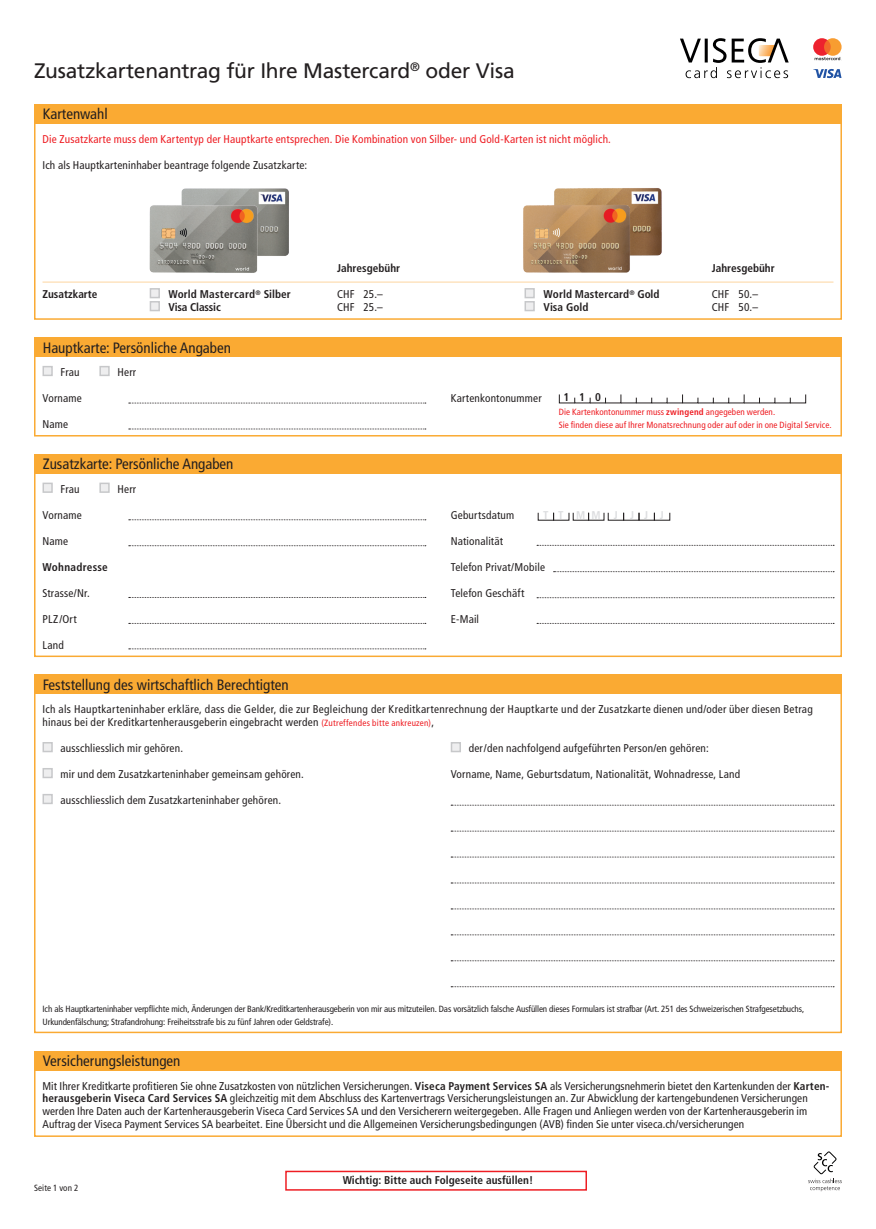
<style>
.page{position:relative;width:876px;height:1229px;background:#fff}
.page>*{position:absolute;margin:0;border:0;box-sizing:border-box;transform-origin:0 0}
.t1{font:21px "Frutiger LT Pro";letter-spacing:-.015em;color:#231f20}
.t2{font:condensed 15px "Frutiger LT Pro";color:#231f20}
.t3{font:condensed 11.25px/12.9px "Frutiger LT Pro";letter-spacing:.01em;color:#231f20}
.t4{font:700 condensed 11.25px "Frutiger LT Pro";color:#231f20}
.t5{font:condensed 11.25px "Frutiger LT Pro";letter-spacing:.015em;color:#ee1d23}
.t6{font:700 condensed 11.25px "Frutiger LT Pro";letter-spacing:.02em;color:#231f20}
.t7{font:700 condensed 11.25px "Frutiger LT Pro";color:#dcdddf}
.t8{font:condensed 9px/12.9px "Frutiger LT Pro";letter-spacing:-.01em;color:#231f20}
.t9{font:condensed 9px/12.9px "Frutiger LT Pro";letter-spacing:.015em;color:#ee1d23}
.t10{font:condensed 9px "Frutiger LT Pro";letter-spacing:.01em;color:#231f20}
.s1{font-weight:700}
.s2{font-size:9px;color:#ee1d23}
</style>
<div class="page">
<div style="left:43px;top:366px;width:10px;height:10px;background:#eeeeef;border:2px solid #c7c8ca"></div>
<div style="left:99px;top:366px;width:11px;height:10px;background:#eeeeef;border:2px solid #c7c8ca"></div>
<div style="left:43px;top:483px;width:10px;height:10px;background:#eeeeef;border:2px solid #c7c8ca"></div>
<div style="left:99px;top:483px;width:11px;height:10px;background:#eeeeef;border:2px solid #c7c8ca"></div>
<svg style="left:129px;top:403px;width:297px;height:1px"></svg>
<svg style="left:129px;top:519px;width:297px;height:1px"></svg>
<svg style="left:537px;top:545px;width:297px;height:1px"></svg>
<svg style="left:129px;top:429px;width:297px;height:1px"></svg>
<svg style="left:129px;top:545px;width:297px;height:1px"></svg>
<svg style="left:554px;top:571px;width:280px;height:1px"></svg>
<div style="left:34px;top:337px;width:808px;height:20px;background:#faaa33"></div>
<div style="left:623px;top:513px;width:16px;height:7px;border:1px solid #231f20"></div>
<div style="left:34px;top:104px;width:808px;height:20px;background:#faaa33"></div>
<div style="left:150px;top:288px;width:10px;height:10px;background:#eeeeef;border:2px solid #c7c8ca"></div>
<div style="left:524px;top:288px;width:11px;height:10px;background:#eeeeef;border:2px solid #c7c8ca"></div>
<div style="left:150px;top:301px;width:10px;height:10px;background:#eeeeef;border:2px solid #c7c8ca"></div>
<div style="left:524px;top:301px;width:11px;height:10px;background:#eeeeef;border:2px solid #c7c8ca"></div>
<div style="left:34px;top:108px;width:808px;height:212px;border:2px solid #faaa33"></div>
<div style="left:34px;top:350px;width:808px;height:86px;border:2px solid #faaa33"></div>
<div style="left:34px;top:674px;width:808px;height:20px;background:#faaa33"></div>
<svg style="left:451px;top:805px;width:383px;height:1px"></svg>
<svg style="left:451px;top:831px;width:383px;height:1px"></svg>
<svg style="left:451px;top:882px;width:383px;height:1px"></svg>
<svg style="left:451px;top:934px;width:383px;height:1px"></svg>
<svg style="left:451px;top:857px;width:383px;height:1px"></svg>
<svg style="left:451px;top:908px;width:383px;height:1px"></svg>
<svg style="left:451px;top:960px;width:383px;height:1px"></svg>
<svg style="left:451px;top:986px;width:383px;height:1px"></svg>
<div style="left:43px;top:742px;width:10px;height:10px;background:#eeeeef;border:2px solid #c7c8ca"></div>
<div style="left:43px;top:768px;width:10px;height:10px;background:#eeeeef;border:2px solid #c7c8ca"></div>
<div style="left:43px;top:794px;width:10px;height:10px;background:#eeeeef;border:2px solid #c7c8ca"></div>
<div style="left:451px;top:742px;width:10px;height:10px;background:#eeeeef;border:2px solid #c7c8ca"></div>
<div style="left:34px;top:681px;width:808px;height:352px;border:2px solid #faaa33"></div>
<div style="left:285px;top:1171px;width:302px;height:19px;border:1px solid #ee1d23"></div>
<div style="left:34px;top:454px;width:808px;height:20px;background:#faaa33"></div>
<div style="left:34px;top:464px;width:808px;height:193px;border:2px solid #faaa33"></div>
<hr style="left:43px;top:282px;width:790px;height:1px;background:#fdd59f">
<svg style="left:129px;top:597px;width:297px;height:1px"></svg>
<svg style="left:537px;top:623px;width:297px;height:1px"></svg>
<svg style="left:129px;top:623px;width:297px;height:1px"></svg>
<svg style="left:129px;top:648px;width:297px;height:1px"></svg>
<svg style="left:537px;top:597px;width:297px;height:1px"></svg>
<svg style="left:680px;top:38px;width:109px;height:40px"></svg>
<svg style="left:813px;top:38px;width:28px;height:22px"></svg>
<svg style="left:813px;top:69px;width:28px;height:9px"></svg>
<svg style="left:808px;top:1151px;width:34px;height:40px"></svg>
<img style="left:554px;top:188px;width:108px;height:68px">
<img style="left:523px;top:203px;width:110px;height:70px">
<img style="left:181px;top:188px;width:108px;height:68px">
<img style="left:149px;top:203px;width:110px;height:70px">
<div style="left:34px;top:1050px;width:808px;height:20px;background:#faaa33"></div>
<div style="left:34px;top:1055px;width:808px;height:82px;border:2px solid #faaa33"></div>
<svg style="left:559px;top:394px;width:15px;height:9px"></svg>
<svg style="left:590px;top:394px;width:216px;height:10px"></svg>
<h1 class="t1" style="left:34px;top:58px;width:482px">Zusatzkartenantrag für Ihre Mastercard<sup>®</sup> oder Visa</h1>
<h2 class="t2" style="left:43px;top:105px;width:67px">Kartenwahl</h2>
<p class="t5" style="left:43px;top:132px;width:570px">Die Zusatzkarte muss dem Kartentyp der Hauptkarte entsprechen. Die Kombination von Silber- und Gold-Karten ist nicht möglich.</p>
<p class="t3" style="left:43px;top:158px;width:266px">Ich als Hauptkarteninhaber beantrage folgende Zusatzkarte:</p>
<p class="t4" style="left:337px;top:262px;width:64px">Jahresgebühr</p>
<p class="t4" style="left:712px;top:262px;width:64px">Jahresgebühr</p>
<p class="t4" style="left:43px;top:288px;width:57px">Zusatzkarte</p>
<p class="t4" style="left:169px;top:288px;width:124px">World Mastercard<sup>®</sup> Silber</p>
<p class="t3" style="left:337px;top:288px;width:47px">CHF 25.–</p>
<p class="t4" style="left:544px;top:288px;width:117px">World Mastercard<sup>®</sup> Gold</p>
<p class="t3" style="left:712px;top:288px;width:48px">CHF 50.–</p>
<p class="t4" style="left:169px;top:301px;width:54px">Visa Classic</p>
<p class="t3" style="left:337px;top:301px;width:47px">CHF 25.–</p>
<p class="t4" style="left:544px;top:301px;width:46px">Visa Gold</p>
<p class="t3" style="left:712px;top:301px;width:48px">CHF 50.–</p>
<h2 class="t2" style="left:43px;top:339px;width:190px">Hauptkarte: Persönliche Angaben</h2>
<p class="t3" style="left:61px;top:366px;width:21px">Frau</p>
<p class="t3" style="left:117px;top:366px;width:20px">Herr</p>
<p class="t3" style="left:43px;top:392px;width:41px">Vorname</p>
<p class="t3" style="left:43px;top:418px;width:27px">Name</p>
<h2 class="t2" style="left:43px;top:455px;width:192px">Zusatzkarte: Persönliche Angaben</h2>
<p class="t3" style="left:61px;top:483px;width:21px">Frau</p>
<p class="t3" style="left:117px;top:483px;width:20px">Herr</p>
<p class="t3" style="left:43px;top:508px;width:41px">Vorname</p>
<p class="t3" style="left:43px;top:534px;width:27px">Name</p>
<p class="t6" style="left:43px;top:560px;width:67px">Wohnadresse</p>
<p class="t3" style="left:43px;top:586px;width:49px">Strasse/Nr.</p>
<p class="t3" style="left:43px;top:612px;width:36px">PLZ/Ort</p>
<p class="t3" style="left:43px;top:638px;width:23px">Land</p>
<h2 class="t2" style="left:43px;top:676px;width:248px">Feststellung des wirtschaftlich Berechtigten</h2>
<p class="t3" style="left:451px;top:392px;width:92px">Kartenkontonummer</p>
<p class="t4" style="left:563px;top:390px;width:39px">110</p>
<p class="t9" style="left:559px;top:405px;width:274px">Die Kartenkontonummer muss <span class="s1">zwingend</span> angegeben werden.<br>Sie finden diese auf Ihrer Monatsrechnung oder auf oder in one Digital Service.</p>
<p class="t3" style="left:451px;top:508px;width:65px">Geburtsdatum</p>
<p class="t3" style="left:451px;top:534px;width:54px">Nationalität</p>
<p class="t3" style="left:451px;top:560px;width:96px">Telefon Privat/Mobile</p>
<p class="t3" style="left:451px;top:586px;width:75px">Telefon Geschäft</p>
<p class="t3" style="left:451px;top:612px;width:30px">E-Mail</p>
<p class="t7" style="left:543px;top:508px;width:122px">T TMMJ J J J</p>
<p class="t3" style="left:43px;top:703px;width:772px">Ich als Hauptkarteninhaber erkläre, dass die Gelder, die zur Begleichung der Kreditkartenrechnung der Hauptkarte und der Zusatzkarte dienen und/oder über diesen Betrag hinaus bei der Kreditkartenherausgeberin eingebracht werden <span class="s2">(Zutreffendes bitte ankreuzen)</span>,</p>
<p class="t3" style="left:61px;top:742px;width:124px">ausschliesslich mir gehören.</p>
<p class="t3" style="left:61px;top:768px;width:245px">mir und dem Zusatzkarteninhaber gemeinsam gehören.</p>
<p class="t3" style="left:61px;top:794px;width:222px">ausschliesslich dem Zusatzkarteninhaber gehören.</p>
<p class="t3" style="left:469px;top:742px;width:241px">der/den nachfolgend aufgeführten Person/en gehören:</p>
<p class="t3" style="left:451px;top:768px;width:291px">Vorname, Name, Geburtsdatum, Nationalität, Wohnadresse, Land</p>
<p class="t8" style="left:43px;top:1002px;width:763px">Ich als Hauptkarteninhaber verpflichte mich, Änderungen der Bank/Kreditkartenherausgeberin von mir aus mitzuteilen. Das vorsätzlich falsche Ausfüllen dieses Formulars ist strafbar (Art. 251 des Schweizerischen Strafgesetzbuchs,<br>Urkundenfälschung; Strafandrohung: Freiheitsstrafe bis zu fünf Jahren oder Geldstrafe).</p>
<h2 class="t2" style="left:43px;top:1052px;width:139px">Versicherungsleistungen</h2>
<p class="t3" style="left:43px;top:1079px;width:788px">Mit Ihrer Kreditkarte profitieren Sie ohne Zusatzkosten von nützlichen Versicherungen. <span class="s1">Viseca Payment Services SA</span> als Versicherungsnehmerin bietet den Kartenkunden der <span class="s1">Karten&shy;herausgeberin Viseca Card Services SA</span> gleichzeitig mit dem Abschluss des Kartenvertrags Versicherungsleistungen an. Zur Abwicklung der kartengebundenen Versicherungen werden Ihre Daten auch der Kartenherausgeberin Viseca Card Services SA und den Versicherern weitergegeben. Alle Fragen und Anliegen werden von der Kartenherausgeberin im Auftrag der Viseca Payment Services SA bearbeitet. Eine Übersicht und die Allgemeinen Versicherungsbedingungen (AVB) finden Sie unter viseca.ch/versicherungen</p>
<p class="t10" style="left:34px;top:1182px;width:46px">Seite 1 von 2</p>
<p class="t4" style="left:343px;top:1173px;width:192px">Wichtig: Bitte auch Folgeseite ausfüllen!</p>
</div>
